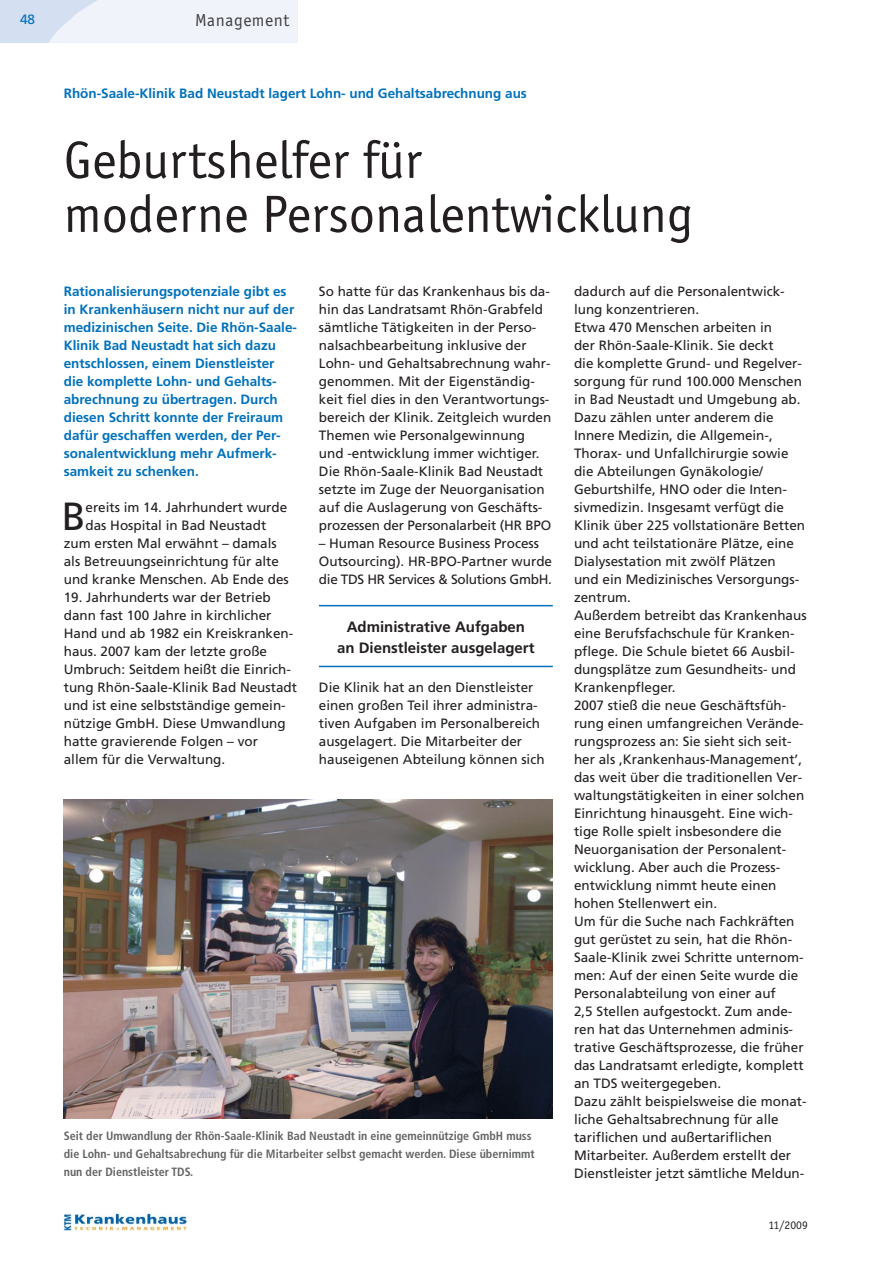
<style>
.page{position:relative;width:893px;height:1263px;background:#fff}
.page>*{position:absolute;margin:0;border:0;box-sizing:border-box;transform-origin:0 0}
.t1{font:54px/54px "Officina Sans";color:#231f20}
.t2{font:39.3px "Frutiger";color:#231f20}
.t3{font:18px "Officina Sans";letter-spacing:.03em;color:#404041}
.t4{font:700 15px/21px "Frutiger";color:#231f20;text-align:center}
.t5{font:13.5px/18px "Frutiger";color:#231f20}
.t6{font:700 13.5px/18px "Frutiger";color:#0071bc}
.t7{font:13.5px "Frutiger";color:#0071bc}
.t8{font:700 condensed 12px/18px "Frutiger";color:#636466}
.t9{font:12px "Officina Sans";color:#231f20}
</style>
<div class="page">
<div style="left:0;top:0;width:298px;height:43px;background:#d4dff2"></div>
<svg style="left:49px;top:0;width:249px;height:43px"></svg>
<img style="left:64px;top:1213px;width:123px;height:18px">
<hr style="left:319px;top:605px;width:234px;height:1px;background:#0071bc">
<hr style="left:319px;top:666px;width:234px;height:1px;background:#0071bc">
<img style="left:64px;top:799px;width:489px;height:319px">
<p class="t7" style="left:20px;top:14px;width:17px">48</p>
<p class="t3" style="left:195px;top:13px;width:96px">Management</p>
<p class="t6" style="left:64px;top:86px;width:465px">Rhön-Saale-Klinik Bad Neustadt lagert Lohn- und Gehaltsabrechnung aus</p>
<p class="t1" style="left:64px;top:137px;width:631px">Geburtshelfer für<br>moderne Personalentwicklung</p>
<p class="t6" style="left:64px;top:284px;width:235px">Rationalisierungspotenziale gibt es in Krankenhäusern nicht nur auf der medizinischen Seite. Die Rhön-Saale-Klinik Bad Neustadt hat sich dazu entschlossen, einem Dienstleister die komplette Lohn- und Gehalts - abrechnung zu übertragen. Durch diesen Schritt konnte der Freiraum dafür geschaffen werden, der Per - sonalentwicklung mehr Aufmerk&shy;samkeit zu schenken.</p>
<p class="t2" style="left:62px;top:501px;width:26px">B</p>
<p class="t5" style="left:86px;top:500px;width:203px">ereits im 14. Jahrhundert wurde</p>
<p class="t5" style="left:86px;top:518px;width:182px">das Hospital in Bad Neustadt</p>
<p class="t5" style="left:64px;top:536px;width:215px">zum ersten Mal erwähnt – damals</p>
<p class="t5" style="left:64px;top:554px;width:217px">als Betreuungseinrichtung für alte</p>
<p class="t5" style="left:64px;top:572px;width:226px">und kranke Menschen. Ab Ende des</p>
<p class="t5" style="left:64px;top:590px;width:235px">19. Jahrhunderts war der Betrieb dann fast 100 Jahre in kirchlicher Hand und ab 1982 ein Kreiskranken&shy;haus. 2007 kam der letzte große Umbruch: Seitdem heißt die Einrich&shy;tung Rhön-Saale-Klinik Bad Neustadt und ist eine selbstständige gemein - nützige GmbH. Diese Umwandlung hatte gravierende Folgen – vor<br>allem für die Verwaltung.</p>
<p class="t5" style="left:319px;top:284px;width:234px">So hatte für das Krankenhaus bis da - hin das Landratsamt Rhön-Grabfeld sämtliche Tätigkeiten in der Perso - nal sachbearbeitung inklusive der Lohn- und Gehaltsabrechnung wahr&shy;genommen. Mit der Eigenständig&shy;keit fiel dies in den Verantwortungs&shy;bereich der Klinik. Zeitgleich wurden Themen wie Personal gewinnung und -entwicklung immer wichtiger.<br>Die Rhön-Saale-Klinik Bad Neustadt setzte im Zuge der Neuorganisation auf die Auslagerung von Geschäfts&shy;prozessen der Personalarbeit (HR BPO</p>
<p class="t5" style="left:319px;top:536px;width:235px">– Human Resource Business Process<br>Outsourcing). HR-BPO- Part ner wurde die TDS HR Services &amp; Solutions GmbH.</p>
<p class="t4" style="left:337px;top:617px;width:199px">Administrative Aufgaben an Dienstleister ausgelagert</p>
<p class="t5" style="left:319px;top:680px;width:227px">Die Klinik hat an den Dienstleister einen großen Teil ihrer administra - tiven Aufgaben im Personalbereich ausgelagert. Die Mitarbeiter der hauseigenen Abteilung können sich</p>
<p class="t8" style="left:64px;top:1128px;width:473px">Seit der Umwandlung der Rhön-Saale-Klinik Bad Neustadt in eine gemeinnützige GmbH muss die Lohn- und Gehaltsabrechung für die Mitarbeiter selbst gemacht werden. Diese übernimmt nun der Dienstleister TDS.</p>
<p class="t5" style="left:574px;top:284px;width:234px">dadurch auf die Personalentwick - lung konzentrieren.<br>Etwa 470 Menschen arbeiten in<br>der Rhön-Saale-Klinik. Sie deckt<br>die komplette Grund- und Regelver&shy;sorgung für rund 100.000 Menschen in Bad Neustadt und Umgebung ab.<br>Dazu zählen unter anderem die Innere Medizin, die Allgemein-, Thorax- und Unfallchirurgie sowie die Abteilungen Gynäkologie/ Geburtshilfe, HNO oder die Inten - sivmedizin. Insgesamt verfügt die Klinik über 225 vollstationäre Betten und acht teilstationäre Plätze, eine Dialysestation mit zwölf Plätzen<br>und ein Medizinisches Versorgungs&shy;zentrum.<br>Außerdem betreibt das Krankenhaus eine Berufsfachschule für Kranken&shy;pflege. Die Schule bietet 66 Ausbil&shy;dungsplätze zum Gesundheits- und Krankenpfleger.<br>2007 stieß die neue Geschäftsfüh&shy;rung einen umfangreichen Verände&shy;rungsprozess an: Sie sieht sich seit&shy;her als ,Krankenhaus-Management’, das weit über die traditionellen Ver&shy;waltungstätigkeiten in einer solchen Einrichtung hinausgeht. Eine wich - tige Rolle spielt insbesondere die Neuorganisation der Personalent&shy;wicklung. Aber auch die Prozess - entwicklung nimmt heute einen hohen Stellenwert ein.<br>Um für die Suche nach Fachkräften gut gerüstet zu sein, hat die Rhön-Saale-Klinik zwei Schritte unternom&shy;men: Auf der einen Seite wurde die Personalabteilung von einer auf<br>2,5 Stellen aufgestockt. Zum ande&shy;ren hat das Unternehmen adminis&shy;trative Geschäftsprozesse, die früher das Landratsamt erledigte, komplett an TDS weitergegeben.<br>Dazu zählt beispielsweise die monat&shy;liche Gehaltsabrechnung für alle tariflichen und außertariflichen Mitarbeiter. Außerdem erstellt der Dienstleister jetzt sämtliche Meldun-</p>
<p class="t9" style="left:768px;top:1221px;width:41px">11/2009</p>
</div>
